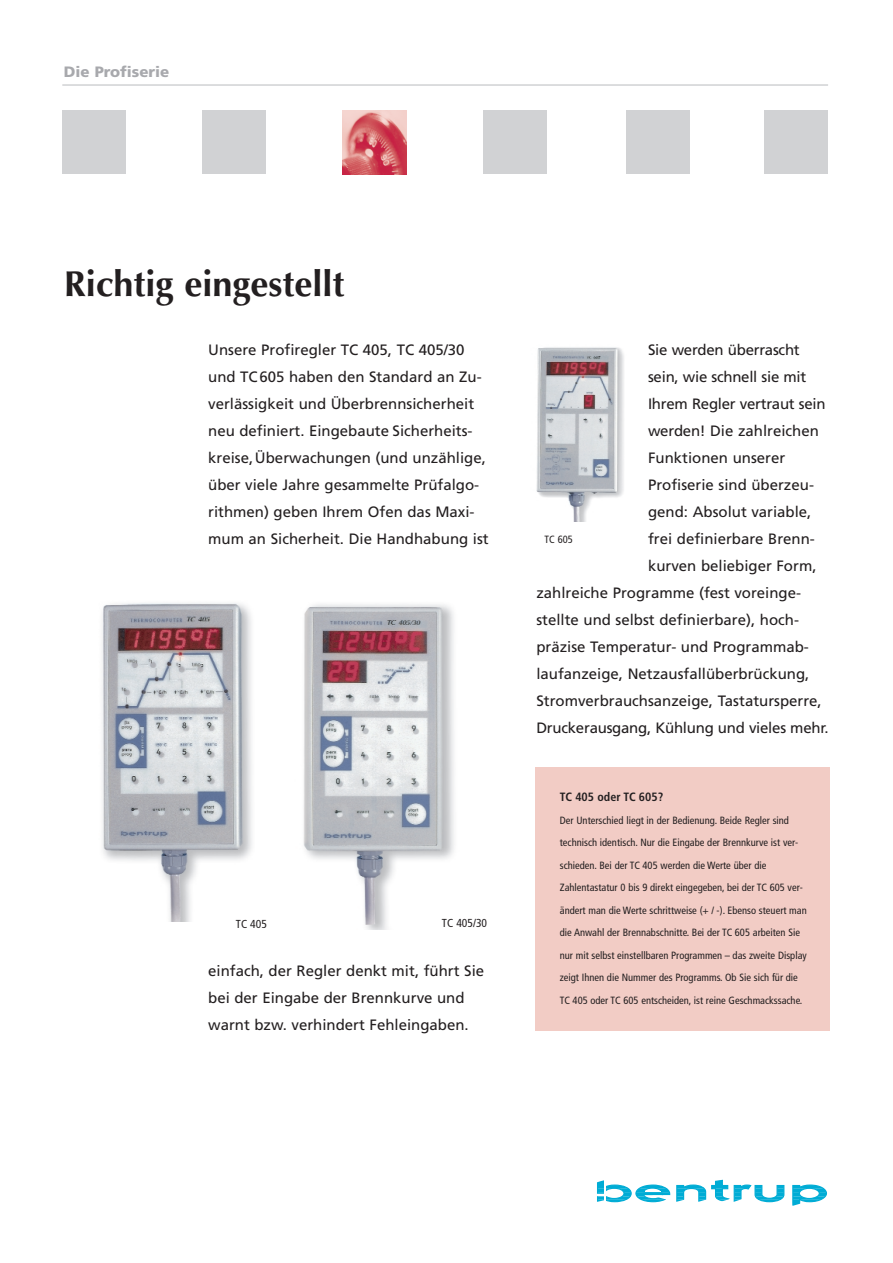
<style>
.page{position:relative;width:893px;height:1263px;background:#fff}
.page>*{position:absolute;margin:0;border:0;box-sizing:border-box;transform-origin:0 0}
.t1{font:700 36px "Optima";color:#231f20}
.t2{font:15px/27px "Frutiger";color:#231f20}
.t3{font:900 15px "Frutiger";color:#a8a9ad}
.t4{font:700 condensed 12px "Frutiger";color:#231f20}
.t5{font:condensed 11.55px "Frutiger";color:#231f20}
.t6{font:condensed 10.5px/22.5px "Frutiger";color:#231f20}
</style>
<div class="page">
<div style="left:62px;top:111px;width:64px;height:63px;background:#d1d2d4"></div>
<div style="left:202px;top:111px;width:64px;height:63px;background:#d1d2d4"></div>
<svg style="left:597px;top:1179px;width:230px;height:27px"></svg>
<img style="left:102px;top:603px;width:150px;height:318px">
<hr style="left:62px;top:84px;width:766px;height:2px;background:#d1d2d4">
<img style="left:303px;top:604px;width:151px;height:326px">
<img style="left:342px;top:111px;width:64px;height:63px">
<div style="left:483px;top:111px;width:64px;height:63px;background:#d1d2d4"></div>
<div style="left:625px;top:111px;width:64px;height:63px;background:#d1d2d4"></div>
<div style="left:764px;top:111px;width:64px;height:63px;background:#d1d2d4"></div>
<div style="left:536px;top:767px;width:294px;height:263px;background:#f2ccc5"></div>
<img style="left:536px;top:347px;width:88px;height:174px">
<p class="t3" style="left:64px;top:65px;width:107px">Die Profiserie</p>
<h1 class="t1" style="left:64px;top:269px;width:282px">Richtig eingestellt</h1>
<p class="t2" style="left:208px;top:337px;width:282px">Unsere Profiregler TC 405, TC 405/30 und TC605 haben den Standard an Zu&shy;verlässigkeit und Überbrennsicherheit neu definiert. Eingebaute Sicherheits&shy;kreise,Überwachungen (und unzählige, über viele Jahre gesammelte Prüfalgo&shy;rithmen) geben Ihrem Ofen das Maxi&shy;mum an Sicherheit. Die Handhabung ist</p>
<p class="t5" style="left:236px;top:919px;width:33px">TC 405</p>
<p class="t5" style="left:442px;top:918px;width:47px">TC 405/30</p>
<p class="t2" style="left:208px;top:958px;width:277px">einfach, der Regler denkt mit, führt Sie bei der Eingabe der Brennkurve und warnt bzw. verhindert Fehleingaben.</p>
<p class="t2" style="left:648px;top:337px;width:153px">Sie werden überrascht</p>
<p class="t2" style="left:648px;top:364px;width:160px">sein, wie schnell sie mit</p>
<p class="t2" style="left:648px;top:391px;width:179px">Ihrem Regler vertraut sein</p>
<p class="t2" style="left:648px;top:418px;width:172px">werden! Die zahlreichen</p>
<p class="t2" style="left:648px;top:445px;width:139px">Funktionen unserer</p>
<p class="t2" style="left:648px;top:472px;width:167px">Profiserie sind überzeu-</p>
<p class="t2" style="left:648px;top:499px;width:165px">gend: Absolut variable,</p>
<p class="t2" style="left:648px;top:526px;width:168px">frei definierbare Brenn-</p>
<p class="t2" style="left:648px;top:553px;width:170px">kurven beliebiger Form,</p>
<p class="t2" style="left:536px;top:580px;width:266px">zahlreiche Programme (fest voreinge-</p>
<p class="t2" style="left:536px;top:607px;width:264px">stellte und selbst definierbare), hoch-</p>
<p class="t2" style="left:536px;top:634px;width:274px">präzise Temperatur- und Programmab-</p>
<p class="t2" style="left:536px;top:661px;width:274px">laufanzeige, Netzausfallüberbrückung,</p>
<p class="t2" style="left:536px;top:688px;width:287px">Stromverbrauchsanzeige, Tastatursperre,</p>
<p class="t2" style="left:536px;top:715px;width:294px">Druckerausgang, Kühlung und vieles mehr.</p>
<p class="t6" style="left:544px;top:529px;width:30px">TC 605</p>
<p class="t4" style="left:560px;top:792px;width:105px">TC 405 oder TC 605?</p>
<p class="t6" style="left:560px;top:809px;width:248px">Der Unterschied liegt in der Bedienung. Beide Regler sind technisch identisch. Nur die Eingabe der Brennkurve ist ver&shy;schieden. Bei der TC 405 werden die Werte über die Zahlentastatur 0 bis 9 direkt eingegeben, bei der TC 605 ver&shy;ändert man die Werte schrittweise (+ / -). Ebenso steuert man die Anwahl der Brennabschnitte. Bei der TC 605 arbeiten Sie nur mit selbst einstellbaren Programmen – das zweite Display zeigt Ihnen die Nummer des Programms. Ob Sie sich für die TC 405 oder TC 605 entscheiden, ist reine Geschmackssache.</p>
</div>
